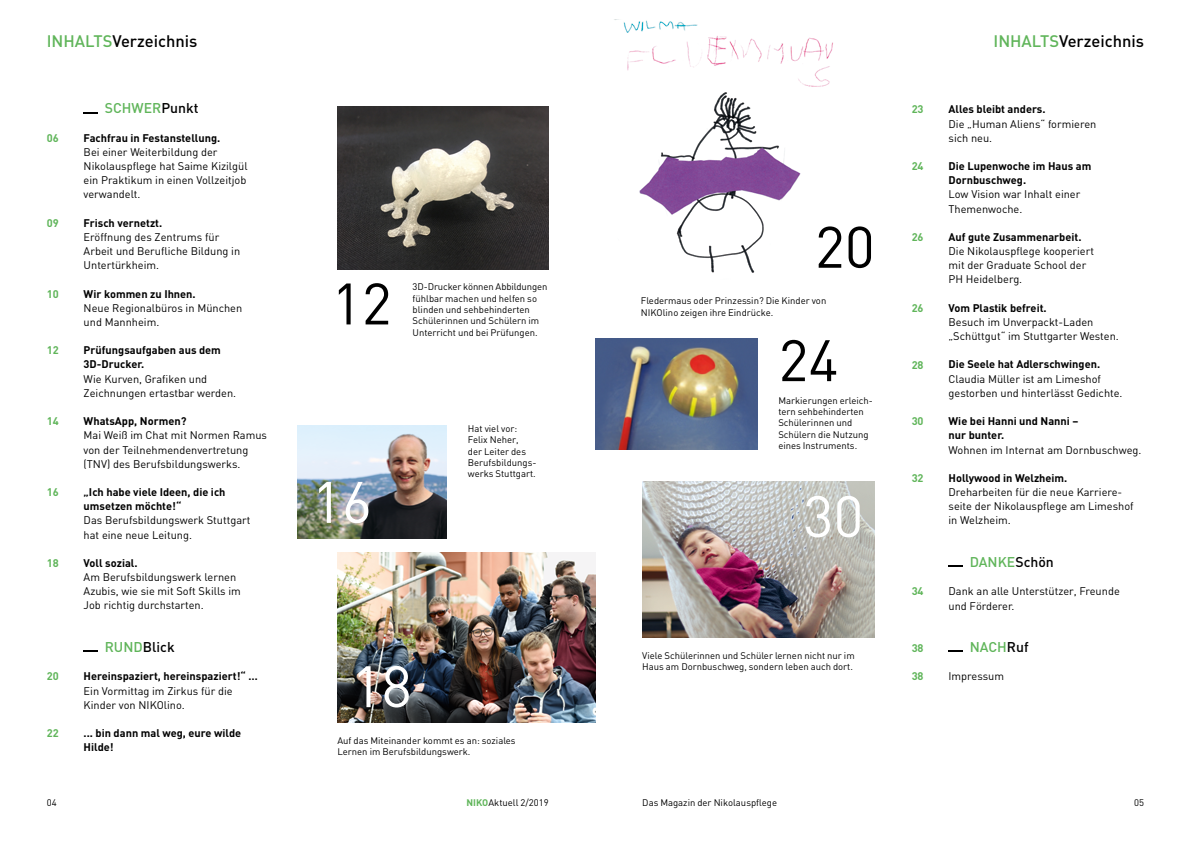
<style>
.page{position:relative;width:1191px;height:842px;background:#fff}
.page>*{position:absolute;margin:0;border:0;box-sizing:border-box;transform-origin:0 0}
.t1{font:57.5px "DIN";color:#000}
.t2{font:57.5px "DIN";color:#fff}
.t3{font:500 16.5px "DIN";color:#000}
.t4{font:500 14px "DIN";color:#60b55a}
.t5{font:500 14px "DIN";color:#000}
.t6{font:11px/14.2px "DIN";color:#000}
.t7{font:700 11px/14.2px "DIN";color:#000}
.t8{font:700 11px "DIN";color:#60b55a}
.t9{font:9.5px/11.3px "DIN";color:#000}
.s1{color:#60b55a}
.s2{color:#000}
.s3{font-weight:700;color:#60b55a}
</style>
<div class="page">
<img style="left:337px;top:106px;width:212px;height:163px">
<svg style="left:84px;top:112px;width:14px;height:1px"></svg>
<svg style="left:84px;top:651px;width:14px;height:1px"></svg>
<svg style="left:948px;top:566px;width:14px;height:1px"></svg>
<svg style="left:948px;top:651px;width:14px;height:1px"></svg>
<img style="left:614px;top:19px;width:219px;height:254px">
<img style="left:642px;top:482px;width:232px;height:156px">
<img style="left:595px;top:339px;width:162px;height:110px">
<img style="left:337px;top:553px;width:258px;height:170px">
<img style="left:298px;top:425px;width:148px;height:114px">
<h2 class="t3" style="left:47px;top:31px;width:152px"><span class="s1">INHALTS</span>Verzeichnis</h2>
<h2 class="t3" style="left:993px;top:31px;width:152px"><span class="s1">INHALTS</span>Verzeichnis</h2>
<p class="t8" style="left:47px;top:131px;width:13px">06</p>
<p class="t8" style="left:47px;top:216px;width:13px">09</p>
<p class="t8" style="left:47px;top:286px;width:13px">10</p>
<p class="t8" style="left:47px;top:343px;width:13px">12</p>
<p class="t8" style="left:47px;top:414px;width:13px">14</p>
<p class="t8" style="left:47px;top:485px;width:13px">16</p>
<p class="t8" style="left:47px;top:556px;width:13px">18</p>
<p class="t8" style="left:47px;top:669px;width:13px">20</p>
<p class="t8" style="left:47px;top:726px;width:13px">22</p>
<p class="t4" style="left:105px;top:99px;width:95px">SCHWER<span class="s2">Punkt</span></p>
<p class="t7" style="left:84px;top:130px;width:138px">Fachfrau in Festanstellung.</p>
<p class="t6" style="left:84px;top:145px;width:165px">Bei einer Weiterbildung der<br>Nikolauspflege hat Saime Kizilgül ein Praktikum in einen Vollzeitjob verwandelt.</p>
<p class="t7" style="left:84px;top:215px;width:80px">Frisch vernetzt.</p>
<p class="t6" style="left:84px;top:230px;width:158px">Eröffnung des Zentrums für<br>Arbeit und Berufliche Bildung in<br>Untertürkheim.</p>
<p class="t7" style="left:84px;top:286px;width:114px">Wir kommen zu Ihnen.</p>
<p class="t6" style="left:84px;top:300px;width:160px">Neue Regionalbüros in München und Mannheim.</p>
<p class="t7" style="left:84px;top:343px;width:139px">Prüfungsaufgaben aus dem<br>3D-Drucker.</p>
<p class="t6" style="left:84px;top:371px;width:154px">Wie Kurven, Grafiken und<br>Zeichnungen ertastbar werden.</p>
<p class="t7" style="left:84px;top:414px;width:104px">WhatsApp, Normen?</p>
<p class="t6" style="left:84px;top:428px;width:185px">Mai Weiß im Chat mit Normen Ramus von der Teilnehmendenvertretung (TNV) des Berufsbildungswerks.</p>
<p class="t7" style="left:84px;top:484px;width:143px">„Ich habe viele Ideen, die ich umsetzen möchte!“</p>
<p class="t6" style="left:84px;top:513px;width:168px">Das Berufsbildungswerk Stuttgart hat eine neue Leitung.</p>
<p class="t7" style="left:84px;top:555px;width:55px">Voll sozial.</p>
<p class="t6" style="left:84px;top:570px;width:159px">Am Berufsbildungswerk lernen<br>Azubis, wie sie mit Soft Skills im<br>Job richtig durchstarten.</p>
<p class="t5" style="left:105px;top:638px;width:71px"><span class="s1">RUND</span>Blick</p>
<p class="t7" style="left:84px;top:669px;width:175px">Hereinspaziert, hereinspaziert!“ …</p>
<p class="t6" style="left:84px;top:683px;width:151px">Ein Vormittag im Zirkus für die<br>Kinder von NIKOlino.</p>
<p class="t7" style="left:84px;top:725px;width:159px">... bin dann mal weg, eure wilde<br>Hilde!</p>
<h1 class="t1" style="left:332px;top:268px;width:62px">12</h1>
<p class="t9" style="left:412px;top:281px;width:136px">3D-Drucker können Abbildungen fühlbar machen und helfen so blinden und sehbehinderten<br>Schülerinnen und Schülern im<br>Unterricht und bei Prüfungen.</p>
<h1 class="t2" style="left:312px;top:466px;width:62px">16</h1>
<p class="t9" style="left:468px;top:423px;width:70px">Hat viel vor:<br>Felix Neher,<br>der Leiter des<br>Berufsbildungs&shy;werks Stuttgart.</p>
<h1 class="t2" style="left:351px;top:650px;width:62px">18</h1>
<p class="t9" style="left:337px;top:735px;width:180px">Auf das Miteinander kommt es an: soziales<br>Lernen im Berufsbildungswerk.</p>
<h1 class="t1" style="left:814px;top:211px;width:62px">20</h1>
<p class="t9" style="left:641px;top:295px;width:187px">Fledermaus oder Prinzessin? Die Kinder von<br>NIKOlino zeigen ihre Eindrücke.</p>
<h1 class="t1" style="left:778px;top:324px;width:62px">24</h1>
<p class="t9" style="left:778px;top:394px;width:96px">Markierungen erleich&shy;tern sehbehinderten<br>Schülerinnen und<br>Schülern die Nutzung eines Instruments.</p>
<h1 class="t2" style="left:803px;top:480px;width:62px">30</h1>
<p class="t9" style="left:642px;top:649px;width:214px">Viele Schülerinnen und Schüler lernen nicht nur im<br>Haus am Dornbuschweg, sondern leben auch dort.</p>
<p class="t8" style="left:911px;top:102px;width:13px">23</p>
<p class="t8" style="left:911px;top:159px;width:13px">24</p>
<p class="t8" style="left:911px;top:230px;width:13px">26</p>
<p class="t8" style="left:911px;top:301px;width:13px">26</p>
<p class="t8" style="left:911px;top:357px;width:13px">28</p>
<p class="t8" style="left:911px;top:414px;width:13px">30</p>
<p class="t8" style="left:911px;top:471px;width:13px">32</p>
<p class="t8" style="left:911px;top:584px;width:13px">34</p>
<p class="t8" style="left:911px;top:641px;width:13px">38</p>
<p class="t8" style="left:911px;top:669px;width:13px">38</p>
<p class="t7" style="left:948px;top:102px;width:98px">Alles bleibt anders.</p>
<p class="t6" style="left:948px;top:116px;width:149px">Die „Human Aliens“ formieren sich neu.</p>
<p class="t7" style="left:948px;top:158px;width:144px">Die Lupenwoche im Haus am<br>Dornbuschweg.</p>
<p class="t6" style="left:948px;top:187px;width:133px">Low Vision war Inhalt einer<br>Themenwoche.</p>
<p class="t7" style="left:948px;top:229px;width:134px">Auf gute Zusammenarbeit.</p>
<p class="t6" style="left:948px;top:244px;width:147px">Die Nikolauspflege kooperiert mit der Graduate School der<br>PH Heidelberg.</p>
<p class="t7" style="left:948px;top:300px;width:100px">Vom Plastik befreit.</p>
<p class="t6" style="left:948px;top:315px;width:172px">Besuch im Unverpackt-Laden „Schüttgut“ im Stuttgarter Westen.</p>
<p class="t7" style="left:948px;top:357px;width:153px">Die Seele hat Adlerschwingen.</p>
<p class="t6" style="left:948px;top:371px;width:175px">Claudia Müller ist am Limeshof gestorben und hinterlässt Gedichte.</p>
<p class="t7" style="left:948px;top:414px;width:131px">Wie bei Hanni und Nanni – nur bunter.</p>
<p class="t6" style="left:948px;top:442px;width:194px">Wohnen im Internat am Dornbuschweg.</p>
<p class="t7" style="left:948px;top:470px;width:120px">Hollywood in Welzheim.</p>
<p class="t6" style="left:948px;top:485px;width:187px">Dreharbeiten für die neue Karriere&shy;seite der Nikolauspflege am Limeshof in Welzheim.</p>
<p class="t4" style="left:969px;top:553px;width:86px">DANKE<span class="s2">Schön</span></p>
<p class="t6" style="left:948px;top:584px;width:173px">Dank an alle Unterstützer, Freunde und Förderer.</p>
<p class="t4" style="left:969px;top:638px;width:60px">NACH<span class="s2">Ruf</span></p>
<p class="t6" style="left:948px;top:669px;width:57px">Impressum</p>
<p class="t9" style="left:47px;top:797px;width:11px">04</p>
<p class="t9" style="left:466px;top:797px;width:84px"><span class="s3">NIKO</span>Aktuell 2/2019</p>
<p class="t9" style="left:642px;top:797px;width:136px">Das Magazin der Nikolauspflege</p>
<p class="t9" style="left:1134px;top:797px;width:11px">05</p>
</div>
